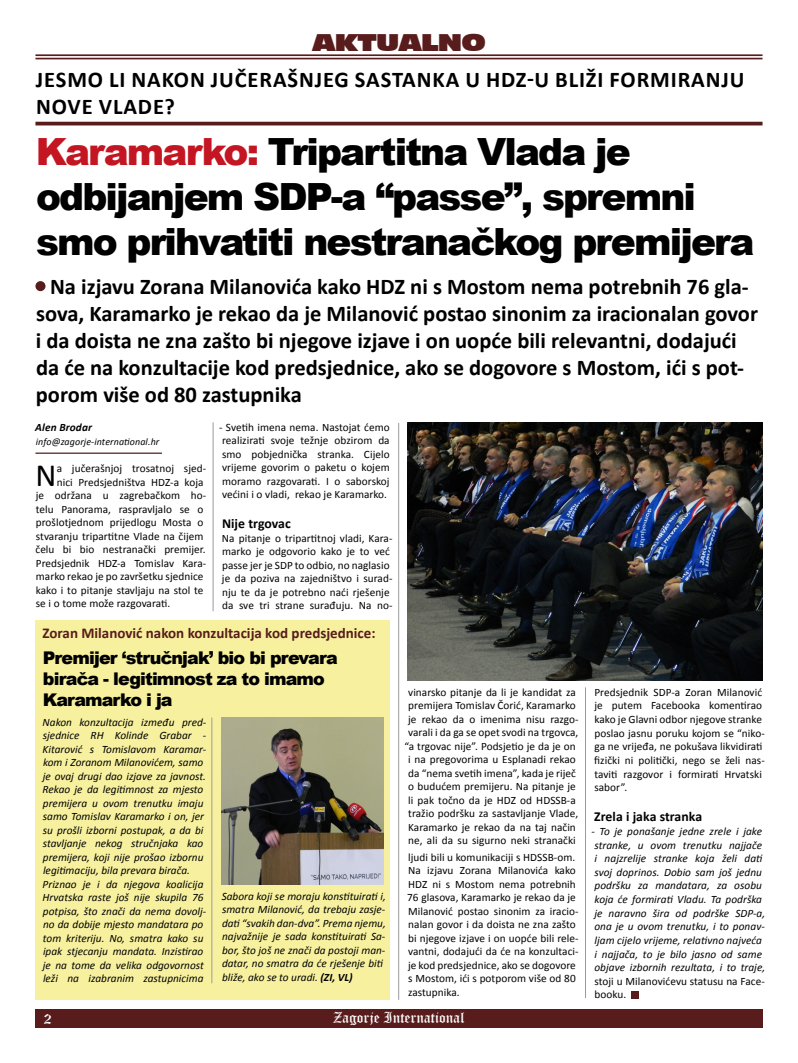
<style>
.page{position:relative;width:798px;height:1063px;background:#fff}
.page>*{position:absolute;margin:0;border:0;box-sizing:border-box;transform-origin:0 0}
.t1{font:900 37.5px/45px "Arial";letter-spacing:-.05em;color:#000}
.t2{font:32.5px "Calibri";color:#000}
.t3{font:700 22.5px/27px "Calibri";color:#000}
.t4{font:700 22.5px/27px "Calibri";letter-spacing:.04em;color:#000}
.t5{font:22.5px "Incised 901 BT Nord";letter-spacing:-.04em;color:#581c1c}
.t6{font:900 17.5px/21px "Arial";letter-spacing:-.05em;color:#000}
.t7{font:700 15px "Calibri";color:#581c1c}
.t8{font:15px "Old English Text";color:#fff}
.t9{font:700 13.75px "Calibri";letter-spacing:.005em;color:#000}
.t10{font:11.25px/13.5px "Calibri";letter-spacing:.005em;color:#000}
.t11{font:italic 11.25px/13.5px "Calibri";color:#000}
.t12{font:italic 700 11.25px "Calibri";letter-spacing:.01em;color:#000}
.t13{font:italic 10px "Calibri";letter-spacing:.01em;color:#000}
.s1{color:#c31622}
.s2{font-weight:700}
</style>
<div class="page">
<div style="left:35px;top:1009px;width:727px;height:19px;background:#581c1c"></div>
<hr style="left:35px;top:453px;width:127px;height:1px;background:#581c1c">
<div style="left:631px;top:991px;width:7px;height:7px;background:#581c1c"></div>
<hr style="left:35px;top:54px;width:727px;height:2px;background:#581c1c">
<hr style="left:35px;top:58px;width:727px;height:1px;background:#581c1c">
<hr style="left:35px;top:122px;width:727px;height:3px;background:#581c1c">
<hr style="left:213px;top:422px;width:1px;height:189px;background:#9c9b9b">
<div style="left:35px;top:281px;width:10px;height:10px;background:#581c1c;border-radius:50%"></div>
<div style="left:35px;top:620px;width:355px;height:379px;background:#f7f19f"></div>
<hr style="left:211px;top:718px;width:1px;height:265px;background:#9c9b9b">
<img style="left:221px;top:718px;width:162px;height:166px">
<img style="left:407px;top:422px;width:355px;height:258px">
<hr style="left:398px;top:423px;width:1px;height:577px;background:#9c9b9b">
<hr style="left:585px;top:687px;width:1px;height:311px;background:#9c9b9b">
<h3 class="t5" style="left:312px;top:29px;width:175px">AKTUALNO</h3>
<h3 class="t4" style="left:36px;top:66px;width:710px">Jesmo li nakon jučerašnj eg sastanka u HDZ-u bliži formiranj u nove</h3>
<h3 class="t3" style="left:99px;top:93px;width:14px">vlade</h3>
<h3 class="t3" style="left:164px;top:93px;width:12px">?</h3>
<h1 class="t1" style="left:36px;top:128px;width:720px"><span class="s1">Karamarko:</span> Tripartitna Vlada je odbijanjem SDP-a “passe”, spremni smo prihvatiti nestranačkog premijera</h1>
<p class="t3" style="left:36px;top:273px;width:723px;text-indent:14px">Na izjavu Zorana Milanovića kako HDZ ni s Mostom nema potrebnih 76 gla&shy;sova, Karamarko je rekao da je Milanović postao sinonim za iracionalan govor i da doista ne zna zašto bi njegove izjave i on uopće bili relevantni, dodajući da će na konzultacije kod predsjednice, ako se dogovore s Mostom, ići s pot&shy;porom više od 80 zastupnika</p>
<p class="t12" style="left:35px;top:420px;width:58px">Alen Brodar</p>
<p class="t13" style="left:36px;top:435px;width:125px">info@zagorje-international.hr</p>
<h2 class="t2" style="left:35px;top:454px;width:23px">N</h2>
<p class="t10" style="left:57px;top:462px;width:151px">a jučerašnjoj trosatnoj sjed-</p>
<p class="t10" style="left:57px;top:475px;width:148px">nici Predsjedništva HDZ-a koja</p>
<p class="t10" style="left:36px;top:489px;width:172px">je održana u zagrebačkom ho-</p>
<p class="t10" style="left:36px;top:502px;width:169px">telu Panorama, raspravljalo se o</p>
<p class="t10" style="left:36px;top:516px;width:169px">prošlotjednom prijedlogu Mosta o</p>
<p class="t10" style="left:36px;top:529px;width:169px">stvaranju tripartitne Vlade na čijem</p>
<p class="t10" style="left:35px;top:543px;width:171px">čelu bi bio nestranački premijer.</p>
<p class="t10" style="left:36px;top:556px;width:172px">Predsjednik HDZ-a Tomislav Kara-</p>
<p class="t10" style="left:36px;top:570px;width:169px">marko rekao je po završetku sjednice</p>
<p class="t10" style="left:36px;top:583px;width:169px">kako i to pitanje stavljaju na stol te</p>
<p class="t10" style="left:36px;top:597px;width:136px">se i o tome može razgovarati.</p>
<p class="t10" style="left:219px;top:420px;width:172px;text-align:justify">- Svetih imena nema. Nastojat ćemo realizirati svoje težnje obzirom da smo pobjednička stranka. Cijelo vrijeme govorim o paketu o kojem moramo razgovarati. I o saborskoj većini i o vladi, rekao je Karamarko.</p>
<p class="t9" style="left:222px;top:515px;width:70px">Nije trgovac</p>
<p class="t10" style="left:222px;top:531px;width:172px">Na pitanje o tripartitnoj vladi, Kara&shy;marko je odgovorio kako je to već passe jer je SDP to odbio, no naglasio je da poziva na zajedništvo i surad&shy;nju te da je potrebno naći rješenje da sve tri strane surađuju. Na no-</p>
<h3 class="t7" style="left:42px;top:624px;width:334px">Zoran Milanović nakon konzultacija kod predsjednice:</h3>
<h3 class="t6" style="left:43px;top:647px;width:296px">Premijer ‘stručnjak’ bio bi prevara birača - legitimnost za to imamo<br>Karamarko i ja</h3>
<p class="t11" style="left:43px;top:715px;width:165px">Nakon konzultacija između pred&shy;sjednice RH Kolinde Grabar - Kitarović s Tomislavom Karamar&shy;kom i Zoranom Milanovićem, samo je ovaj drugi dao izjave za javnost.<br>Rekao je da legitimnost za mjesto premijera u ovom trenutku imaju samo Tomislav Karamarko i on, jer su prošli izborni postupak, a da bi stavljanje nekog stručnjaka kao premijera, koji nije prošao izbornu legitimaciju, bila prevara birača.<br>Priznao je i da njegova koalicija Hrvatska raste još nije skupila 76 potpisa, što znači da nema dovolj&shy;no da dobije mjesto mandatara po tom kriteriju. No, smatra kako su ipak stjecanju mandata. Inzistirao je na tome da velika odgovornost leži na izabranim zastupnicima</p>
<p class="t11" style="left:222px;top:889px;width:165px">Sabora koji se moraju konstituirati i, smatra Milanović, da trebaju zasje&shy;dati “svakih dan-dva”. Prema njemu, najvažnije je sada konstituirati Sa&shy;bor, što još ne znači da postoji man&shy;datar, no smatra da će rješenje biti bliže, ako se to uradi. <span class="s2">(ZI, VL)</span></p>
<p class="t10" style="left:404px;top:685px;width:176px;text-align:center">vinarsko pitanje da li je kandidat za premijera Tomislav Čorić, Karamarko je rekao da o imenima nisu razgo&shy;varali i da ga se opet svodi na trgovca, “a trgovac nije”. Podsjetio je da je on i na pregovorima u Esplanadi rekao da “nema svetih imena”, kada je riječ o budućem premijeru. Na pitanje je li pak točno da je HDZ od HDSSB-a tražio podršku za sastavljanje Vlade, Karamarko je rekao da na taj način ne, ali da su sigurno neki stranački</p>
<p class="t10" style="left:407px;top:850px;width:173px">ljudi bili u komunikaciji s HDSSB-om.<br>Na izjavu Zorana Milanovića kako HDZ ni s Mostom nema potrebnih 76 glasova, Karamarko je rekao da je Milanović postao sinonim za iracio&shy;nalan govor i da doista ne zna zašto bi njegove izjave i on uopće bili rele&shy;vantni, dodajući da će na konzultaci&shy;je kod predsjednice, ako se dogovore s Mostom, ići s potporom više od 80 zastupnika.</p>
<h3 class="t8" style="left:44px;top:1009px;width:9px">2</h3>
<h3 class="t8" style="left:333px;top:1008px;width:133px">Zagorje International</h3>
<p class="t10" style="left:594px;top:685px;width:172px">Predsjednik SDP-a Zoran Milanović je putem Facebooka komentirao kako je Glavni odbor njegove stranke poslao jasnu poruku kojom se “niko&shy;ga ne vrijeđa, ne pokušava likvidirati fizički ni politički, nego se želi nas&shy;taviti razgovor i formirati Hrvatski sabor”.</p>
<p class="t9" style="left:594px;top:808px;width:110px">Zrela i jaka stranka</p>
<p class="t11" style="left:591px;top:824px;width:175px">- To je ponašanje jedne zrele i jake stranke, u ovom trenutku najjače<br>i najzrelije stranke koja želi dati svoj doprinos. Dobio sam još jednu podršku za mandatara, za osobu koja će formirati Vladu. Ta podrška je naravno šira od podrške SDP-a, ona je u ovom trenutku, i to ponav&shy;ljam cijelo vrijeme, relativno najveća<br>i najjača, to je bilo jasno od same objave izbornih rezultata, i to traje,</p>
<p class="t10" style="left:594px;top:974px;width:172px">stoji u Milanovićevu statusu na Face&shy;booku.</p>
</div>
